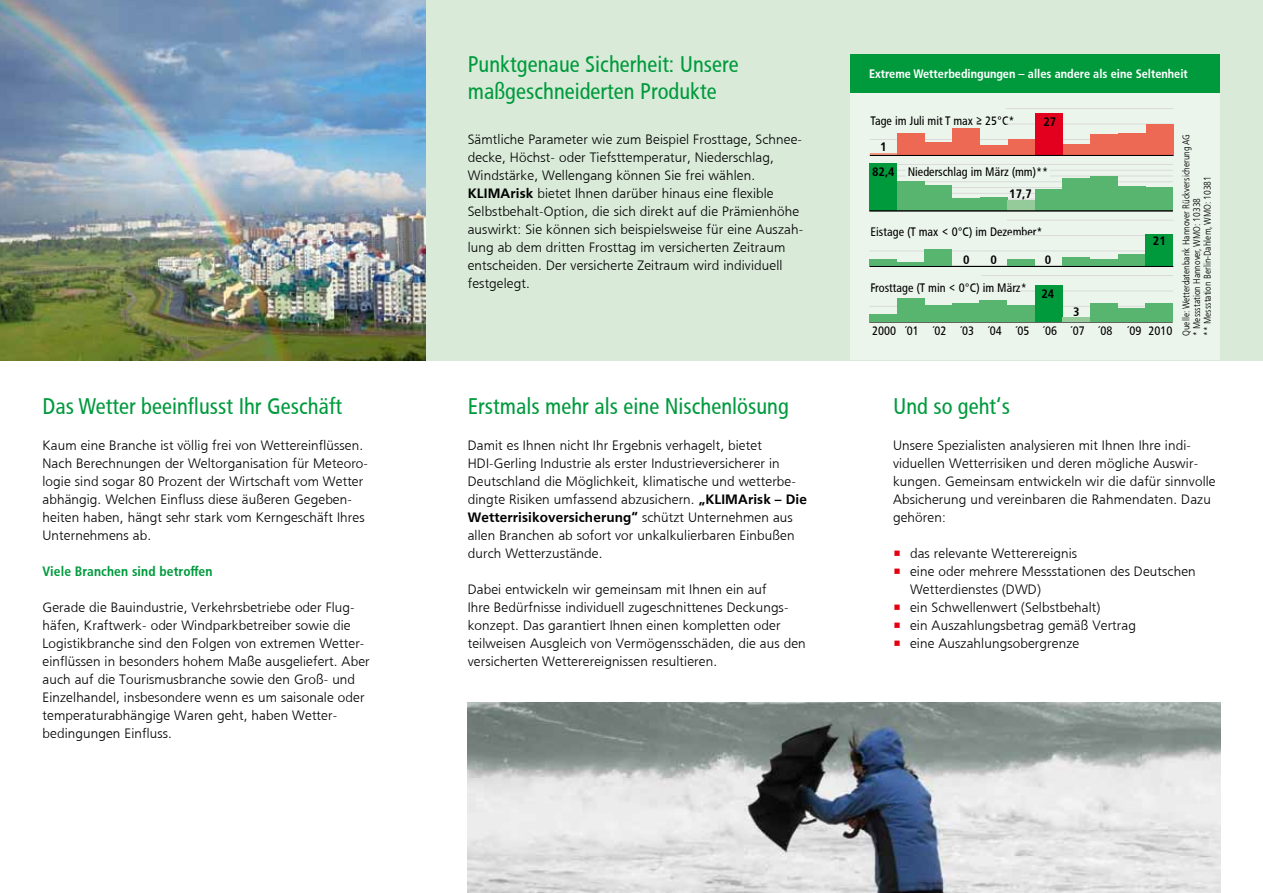
<style>
.page{position:relative;width:1263px;height:893px;background:#fff}
.page>*{position:absolute;margin:0;border:0;box-sizing:border-box;transform-origin:0 0}
.t1{font:22.5px/27px "HDI Gerling Sans Cond Regular";color:#009a3d}
.t2{font:13.5px/18px "HDI Gerling Sans Light";letter-spacing:.01em;color:#000}
.t3{font:13.5px "HDI Gerling Sans Bold";letter-spacing:.01em;color:#000}
.t4{font:13.5px "HDI Gerling Sans Cond Bold";letter-spacing:.01em;color:#009a3d}
.t5{font:12.3px "HDI Gerling Sans Cond Regular";color:#000}
.t6{font:12.3px/15.1px "HDI Gerling Sans Cond Light";color:#000}
.t7{font:12.3px "HDI Gerling Sans Cond Bold";color:#fff}
.t8{font:12.3px "HDI Gerling Sans Cond Bold";color:#000}
.t9{font:9.75px/10.6px "HDI Gerling Sans Cond Light";color:#000}
.s1{font-family:"HDI Gerling Sans Bold"}
.s2{font-family:"HDI Gerling Sans Light"}
.s3{color:#e3000f}
</style>
<div class="page">
<div style="left:412px;top:0;width:851px;height:360px;background:#d9ebd8"></div>
<div style="left:850px;top:54px;width:370px;height:296px;background:#ecf5ec"></div>
<div style="left:850px;top:54px;width:370px;height:39px;background:#009a3d"></div>
<hr style="left:869px;top:199px;width:304px;height:1px;background:#dadada">
<hr style="left:869px;top:193px;width:304px;height:1px;background:#dadada">
<hr style="left:869px;top:187px;width:304px;height:1px;background:#dadada">
<hr style="left:869px;top:181px;width:304px;height:1px;background:#dadada">
<hr style="left:869px;top:176px;width:304px;height:1px;background:#dadada">
<hr style="left:869px;top:170px;width:304px;height:1px;background:#dadada">
<hr style="left:869px;top:164px;width:304px;height:1px;background:#dadada">
<div style="left:869px;top:163px;width:28px;height:48px;background:#009a3d"></div>
<div style="left:897px;top:181px;width:28px;height:30px;background:#57b56f"></div>
<div style="left:925px;top:185px;width:27px;height:26px;background:#57b56f"></div>
<div style="left:952px;top:198px;width:28px;height:13px;background:#57b56f"></div>
<div style="left:980px;top:197px;width:27px;height:14px;background:#57b56f"></div>
<div style="left:1007px;top:200px;width:28px;height:11px;background:#95ca9a"></div>
<div style="left:1035px;top:189px;width:27px;height:22px;background:#57b56f"></div>
<div style="left:1062px;top:178px;width:28px;height:33px;background:#57b56f"></div>
<div style="left:1090px;top:176px;width:28px;height:35px;background:#57b56f"></div>
<div style="left:1118px;top:186px;width:27px;height:25px;background:#57b56f"></div>
<div style="left:1145px;top:188px;width:28px;height:23px;background:#57b56f"></div>
<div style="left:906px;top:166px;width:144px;height:14px;background:#ecf5ec"></div>
<hr style="left:869px;top:321px;width:304px;height:2px;background:#000">
<hr style="left:869px;top:306px;width:304px;height:1px;background:#dadada">
<hr style="left:981px;top:291px;width:192px;height:1px;background:#dadada">
<hr style="left:981px;top:275px;width:192px;height:1px;background:#dadada">
<div style="left:869px;top:314px;width:28px;height:8px;background:#57b56f"></div>
<div style="left:897px;top:299px;width:27px;height:23px;background:#57b56f"></div>
<div style="left:924px;top:305px;width:28px;height:17px;background:#57b56f"></div>
<div style="left:952px;top:303px;width:27px;height:19px;background:#57b56f"></div>
<div style="left:979px;top:300px;width:28px;height:22px;background:#57b56f"></div>
<div style="left:1007px;top:305px;width:28px;height:17px;background:#57b56f"></div>
<div style="left:1035px;top:285px;width:27px;height:37px;background:#009a3d"></div>
<div style="left:1062px;top:317px;width:28px;height:5px;background:#95ca9a"></div>
<div style="left:1090px;top:303px;width:27px;height:19px;background:#57b56f"></div>
<div style="left:1117px;top:308px;width:28px;height:14px;background:#57b56f"></div>
<div style="left:1145px;top:303px;width:28px;height:19px;background:#57b56f"></div>
<hr style="left:869px;top:266px;width:304px;height:1px;background:#000">
<hr style="left:869px;top:251px;width:304px;height:1px;background:#dadada">
<hr style="left:1007px;top:235px;width:166px;height:1px;background:#dadada">
<hr style="left:1007px;top:220px;width:166px;height:1px;background:#dadada">
<div style="left:869px;top:259px;width:28px;height:7px;background:#57b56f"></div>
<hr style="left:897px;top:262px;width:28px;height:4px;background:#57b56f">
<div style="left:925px;top:249px;width:27px;height:17px;background:#57b56f"></div>
<div style="left:1007px;top:259px;width:28px;height:7px;background:#57b56f"></div>
<div style="left:1062px;top:257px;width:28px;height:9px;background:#57b56f"></div>
<div style="left:1090px;top:259px;width:28px;height:7px;background:#57b56f"></div>
<div style="left:1118px;top:254px;width:27px;height:12px;background:#57b56f"></div>
<div style="left:1145px;top:234px;width:28px;height:32px;background:#009a3d"></div>
<hr style="left:870px;top:139px;width:303px;height:1px;background:#dadada">
<hr style="left:1006px;top:124px;width:167px;height:1px;background:#dadada">
<hr style="left:1006px;top:108px;width:167px;height:1px;background:#dadada">
<hr style="left:870px;top:153px;width:27px;height:2px;background:#f39982">
<div style="left:897px;top:133px;width:28px;height:22px;background:#ed6954"></div>
<div style="left:925px;top:143px;width:28px;height:12px;background:#ed6954"></div>
<div style="left:953px;top:129px;width:27px;height:26px;background:#ed6954"></div>
<div style="left:980px;top:146px;width:28px;height:9px;background:#ed6954"></div>
<div style="left:1008px;top:139px;width:27px;height:16px;background:#ed6954"></div>
<div style="left:1035px;top:113px;width:28px;height:42px;background:#e3001e"></div>
<div style="left:1063px;top:144px;width:27px;height:11px;background:#ed6954"></div>
<div style="left:1090px;top:135px;width:28px;height:20px;background:#ed6954"></div>
<div style="left:1118px;top:133px;width:28px;height:22px;background:#ed6954"></div>
<div style="left:1146px;top:124px;width:27px;height:31px;background:#ed6954"></div>
<hr style="left:869px;top:210px;width:304px;height:1px;background:#000">
<hr style="left:870px;top:155px;width:303px;height:1px;background:#000">
<div style="left:850px;top:349px;width:370px;height:11px;background:#ecf5ec"></div>
<img style="left:0;top:0;width:425px;height:360px">
<img style="left:468px;top:702px;width:752px;height:191px">
<h1 class="t1" style="left:43px;top:393px;width:301px">Das Wetter beeinflusst Ihr Geschäft</h1>
<p class="t2" style="left:43px;top:436px;width:327px">Kaum eine Branche ist völlig frei von Wettereinflüssen.<br>Nach Berechnungen der Weltorganisation für Meteoro&shy;logie sind sogar 80 Prozent der Wirtschaft vom Wetter abhängig. Welchen Einfluss diese äußeren Gegeben&shy;heiten haben, hängt sehr stark vom Kerngeschäft Ihres Unternehmens ab.</p>
<p class="t4" style="left:43px;top:563px;width:171px">Viele Branchen sind betroffen</p>
<p class="t2" style="left:43px;top:598px;width:329px">Gerade die Bauindustrie, Verkehrsbetriebe oder Flug&shy;häfen, Kraftwerk- oder Windparkbetreiber sowie die Logistikbranche sind den Folgen von extremen Wetter&shy;einflüssen in besonders hohem Maße ausgeliefert. Aber auch auf die Tourismusbranche sowie den Groß- und Einzelhandel, insbesondere wenn es um saisonale oder temperaturabhängige Waren geht, haben Wetter&shy;bedingungen Einfluss.</p>
<h1 class="t1" style="left:468px;top:51px;width:273px">Punktgenaue Sicherheit: Unsere maßgeschneiderten Produkte</h1>
<p class="t2" style="left:468px;top:130px;width:337px">Sämtliche Parameter wie zum Beispiel Frosttage, Schnee&shy;decke, Höchst- oder Tiefsttemperatur, Niederschlag, Windstärke, Wellengang können Sie frei wählen.<br><span class="s1">KLIMArisk</span> bietet Ihnen darüber hinaus eine flexible Selbstbehalt-Option, die sich direkt auf die Prämienhöhe auswirkt: Sie können sich beispielsweise für eine Auszah&shy;lung ab dem dritten Frosttag im versicherten Zeitraum entscheiden. Der versicherte Zeitraum wird individuell festgelegt.</p>
<h1 class="t1" style="left:468px;top:393px;width:323px">Erstmals mehr als eine Nischenlösung</h1>
<p class="t2" style="left:468px;top:436px;width:341px">Damit es Ihnen nicht Ihr Ergebnis verhagelt, bietet HDI--Gerling Industrie als erster Industrieversicherer in Deutschland die Möglichkeit, klimatische und wetterbe&shy;dingte Risiken umfassend abzusichern. <span class="s1">„KLIMArisk – Die</span></p>
<p class="t3" style="left:468px;top:509px;width:327px">Wetterrisikoversicherung“ <span class="s2">schützt Unternehmen aus</span></p>
<p class="t2" style="left:468px;top:526px;width:328px">allen Branchen ab sofort vor unkalkulierbaren Einbußen durch Wetterzustände.</p>
<p class="t2" style="left:468px;top:580px;width:339px">Dabei entwickeln wir gemeinsam mit Ihnen ein auf<br>Ihre Bedürfnisse individuell zugeschnittenes Deckungs&shy;konzept. Das garantiert Ihnen einen kompletten oder teilweisen Ausgleich von Vermögensschäden, die aus den versicherten Wetterereignissen resultieren.</p>
<p class="t7" style="left:869px;top:67px;width:320px">Extreme Wetterbedingungen – alles andere als eine Seltenheit</p>
<p class="t5" style="left:870px;top:114px;width:146px">Tage im Juli mit T max ≥ 25°C*</p>
<p class="t5" style="left:908px;top:165px;width:142px">Niederschlag im März (mm)**</p>
<p class="t8" style="left:1043px;top:115px;width:14px">27</p>
<p class="t8" style="left:880px;top:139px;width:8px">1</p>
<p class="t8" style="left:872px;top:165px;width:24px">82,4</p>
<p class="t8" style="left:1009px;top:187px;width:24px">17,7</p>
<p class="t5" style="left:870px;top:224px;width:173px">Eistage (T max &lt; 0°C) im Dezember*</p>
<p class="t8" style="left:963px;top:253px;width:8px">0</p>
<p class="t8" style="left:990px;top:253px;width:8px">0</p>
<p class="t8" style="left:1045px;top:253px;width:8px">0</p>
<p class="t5" style="left:870px;top:280px;width:158px">Frosttage (T min &lt; 0°C) im März*</p>
<p class="t5" style="left:904px;top:324px;width:154px">´01 ´02 ´03 ´04 ´05 ´06</p>
<p class="t8" style="left:1041px;top:286px;width:14px">24</p>
<p class="t5" style="left:872px;top:324px;width:25px">2000</p>
<p class="t6" style="left:1177px;top:346px;width:234px;rotate:-90deg">Temperaturwerte in Hannover, Niederschlag in Berlin<br>Quelle: Hannover Rückversicherung AG</p>
<p class="t9" style="left:1181px;top:336px;width:203px;rotate:-90deg">Quelle: Wetterdatenbank Hannover Rückversicherung AG * Messstation Hannover, WMO: 10338<br>** Messstation Berlin-Dahlem, WMO: 10381</p>
<p class="t8" style="left:1153px;top:234px;width:14px">21</p>
<p class="t8" style="left:1154px;top:242px;width:14px">23</p>
<p class="t8" style="left:1073px;top:305px;width:8px">3</p>
<p class="t8" style="left:1073px;top:315px;width:8px">3</p>
<p class="t5" style="left:1070px;top:324px;width:104px">´07 ´08 ´09 2010</p>
<h1 class="t1" style="left:893px;top:393px;width:118px">Und so geht‘s</h1>
<p class="t2" style="left:893px;top:436px;width:324px">Unsere Spezialisten analysieren mit Ihnen Ihre indi&shy;viduellen Wetterrisiken und deren mögliche Auswir&shy;kungen. Gemeinsam entwickeln wir die dafür sinnvolle Absicherung und vereinbaren die Rahmendaten. Dazu gehören:</p>
<p class="t2" style="left:893px;top:544px;width:186px"><span class="s3">•</span> das relevante Wetterereignis</p>
<p class="t2" style="left:910px;top:562px;width:287px;text-indent:-17px"><span class="s3">•</span> eine oder mehrere Messstationen des Deutschen<br>Wetterdienstes (DWD)</p>
<p class="t2" style="left:893px;top:598px;width:209px"><span class="s3">•</span> ein Schwellenwert (Selbstbehalt)</p>
<p class="t2" style="left:893px;top:616px;width:244px"><span class="s3">•</span> ein Auszahlungsbetrag gemäß Vertrag</p>
<p class="t2" style="left:893px;top:634px;width:188px"><span class="s3">•</span> eine Auszahlungsobergrenze</p>
</div>
